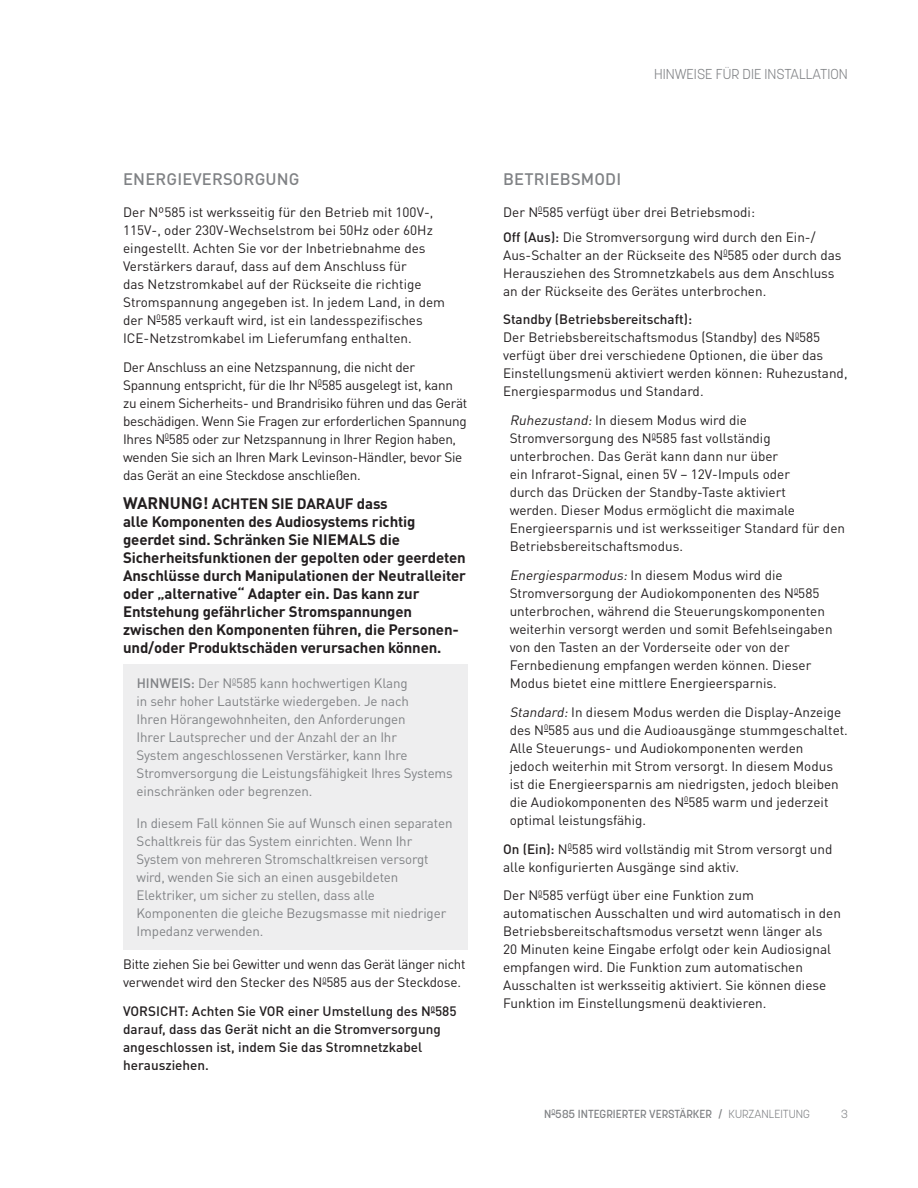
<style>
.page{position:relative;width:918px;height:1188px;background:#fff}
.page>*{position:absolute;margin:0;border:0;box-sizing:border-box;transform-origin:0 0}
.subhead{font:500 16.5px "DINOT";letter-spacing:.01em;color:#808285}
.caution{font:700 15px/18px "DINOT";letter-spacing:-.01em;color:#231f20}
.page_header{font:300 14.25px "Korolev";color:#808285}
.body{font:13.5px/18px "DINOT";color:#231f20}
.t1{font:13.5px/18px "DINOT";letter-spacing:-.01em;color:#808285}
.body-2{font:13.5px/18px "DINOT";letter-spacing:-.02em;color:#231f20}
.body-3{font:500 13.5px/18px "DINOT";color:#231f20}
.t2{font:500 11.7px "Korolev";color:#808285}
.t3{font:300 11.7px "Korolev";color:#808285}
.s1{font-size:16.5px}
.s2{font-weight:500}
.s3{font-style:italic}
.s4{font-weight:300}
</style>
<div class="page">
<div style="left:123px;top:665px;width:345px;height:285px;background:#eeeeef"></div>
<p class="page_header" style="left:654px;top:65px;width:195px">HINWEISE FÜR DIE INSTALLATION</p>
<p class="subhead" style="left:123px;top:169px;width:178px">Energieversorgung</p>
<p class="body" style="left:123px;top:203px;width:323px">Der Nº585 ist werksseitig für den Betrieb mit 100V-, 115V-, oder 230V-Wechselstrom bei 50Hz oder 60Hz eingestellt. Achten Sie vor der Inbetriebnahme des Verstärkers darauf, dass auf dem Anschluss für<br>das Netzstromkabel auf der Rückseite die richtige Stromspannung angegeben ist. In jedem Land, in dem der N<sup>0</sup>585 verkauft wird, ist ein landesspezifisches ICE-Netzstromkabel im Lieferumfang enthalten.</p>
<p class="body-2" style="left:123px;top:358px;width:346px">Der Anschluss an eine Netzspannung, die nicht der Spannung entspricht, für die Ihr N<sup>0</sup>585 ausgelegt ist, kann zu einem Sicherheits- und Brandrisiko führen und das Gerät beschädigen. Wenn Sie Fragen zur erforderlichen Spannung Ihres N<sup>0</sup>585 oder zur Netzspannung in Ihrer Region haben, wenden Sie sich an Ihren Mark Levinson-Händler, bevor Sie das Gerät an eine Steckdose anschließen.</p>
<p class="caution" style="left:123px;top:494px;width:344px"><span class="s1">WARNUNG!</span> ACHTEN SIE DARAUF dass<br>alle Komponenten des Audiosystems richtig geerdet sind. Schränken Sie niemals die Sicherheitsfunktionen der gepolten oder geerdeten Anschlüsse durch Manipulationen der Neutralleiter oder „alternative“ Adapter ein. Das kann zur Entstehung gefährlicher Stromspannungen zwischen den Komponenten führen, die Personen&shy;und/oder Produktschäden verursachen können.</p>
<p class="t1" style="left:137px;top:674px;width:318px"><span class="s2">Hinweis:</span> Der N<sup>0</sup>585 kann hochwertigen Klang<br>in sehr hoher Lautstärke wiedergeben. Je nach<br>Ihren Hörangewohnheiten, den Anforderungen<br>Ihrer Lautsprecher und der Anzahl der an Ihr<br>System angeschlossenen Verstärker, kann Ihre Stromversorgung die Leistungsfähigkeit Ihres Systems einschränken oder begrenzen.</p>
<p class="t1" style="left:137px;top:814px;width:317px">In diesem Fall können Sie auf Wunsch einen separaten Schaltkreis für das System einrichten. Wenn Ihr System von mehreren Stromschaltkreisen versorgt wird, wenden Sie sich an einen ausgebildeten Elektriker, um sicher zu stellen, dass alle Komponenten die gleiche Bezugsmasse mit niedriger Impedanz verwenden.</p>
<p class="body-2" style="left:123px;top:955px;width:344px">Bitte ziehen Sie bei Gewitter und wenn das Gerät länger nicht verwendet wird den Stecker des N<sup>0</sup>585 aus der Steckdose.</p>
<p class="body-3" style="left:123px;top:1002px;width:9px">VORSIC</p>
<p class="body-3" style="left:169px;top:1002px;width:100px">HT: Achten Sie VOR</p>
<p class="body-3" style="left:123px;top:1002px;width:335px;text-indent:165px">einer U mstellung des N <sup>0</sup>585 darauf, dass das Gerät nicht an die Stromversorgung angeschlossen ist, indem Sie das Stromnetzkabel herausziehen.</p>
<p class="subhead" style="left:503px;top:169px;width:120px">Betriebsmodi</p>
<p class="body" style="left:503px;top:203px;width:253px">Der N<sup>0</sup>585 verfügt über drei Betriebsmodi:</p>
<p class="body" style="left:503px;top:228px;width:340px"><span class="s2">Off (Aus):</span> Die Stromversorgung wird durch den Ein-/ Aus-Schalter an der Rückseite des N<sup>0</sup>585 oder durch das Herausziehen des Stromnetzkabels aus dem Anschluss an der Rückseite des Gerätes unterbrochen.</p>
<p class="body" style="left:503px;top:310px;width:346px"><span class="s2">Standby (Betriebsbereitschaft):<br></span>Der Betriebsbereitschaftsmodus (Standby) des N<sup>0</sup>585 verfügt über drei verschiedene Optionen, die über das Einstellungsmenü aktiviert werden können: Ruhezustand, Energiesparmodus und Standard.</p>
<p class="body" style="left:510px;top:411px;width:337px"><span class="s3">Ruhezustand:</span>In diesem Modus wird die Stromversorgung des N<sup>0</sup>585 fast vollständig unterbrochen. Das Gerät kann dann nur über<br>ein Infrarot-Signal, einen 5V – 12V-Impuls oder<br>durch das Drücken der Standby-Taste aktiviert<br>werden. Dieser Modus ermöglicht die maximale Energieersparnis und ist werksseitiger Standard für den Betriebsbereitschaftsmodus.</p>
<p class="body" style="left:510px;top:566px;width:324px"><span class="s3">Energiesparmodus:</span>I n d i ese m M o d u s wi rd d i e Stromversorgung der Audiokomponenten des N<sup>0</sup>585 unterbrochen, während die Steuerungskomponenten weiterhin versorgt werden und somit Befehlseingaben von den Tasten an der Vorderseite oder von der Fernbedienung empfangen werden können. Dieser Modus bietet eine mittlere Energieersparnis.</p>
<p class="body" style="left:510px;top:703px;width:340px"><span class="s3">Standard:</span>In diesem Modus werden die Display-Anzeige des N<sup>0</sup>585 aus und die Audioausgänge stummgeschaltet.<br>Alle Steuerungs- und Audiokomponenten werden<br>jedoch weiterhin mit Strom versorgt. In diesem Modus ist die Energieersparnis am niedrigsten, jedoch bleiben die Audiokomponenten des N<sup>0</sup>585 warm und jederzeit optimal leistungsfähig.</p>
<p class="body" style="left:503px;top:840px;width:331px"><span class="s2">On (Ein):</span> N<sup>0</sup>585 wird vollständig mit Strom versorgt und alle konfigurierten Ausgänge sind aktiv.</p>
<p class="body" style="left:503px;top:886px;width:339px">Der N<sup>0</sup>585 verfügt über eine Funktion zum automatischen Ausschalten und wird automatisch in den Betriebsbereitschaftsmodus versetzt wenn länger als<br>20 Minuten keine Eingabe erfolgt oder kein Audiosignal empfangen wird. Die Funktion zum automatischen Ausschalten ist werksseitig aktiviert. Sie können diese Funktion im Einstellungsmenü deaktivieren.</p>
<p class="t2" style="left:544px;top:1106px;width:267px">N<sup>0</sup>585 INTEGRIERTER VERSTÄRKER / <span class="s4">KURZANLEITUNG</span></p>
<p class="t3" style="left:841px;top:1106px;width:8px">3</p>
</div>
